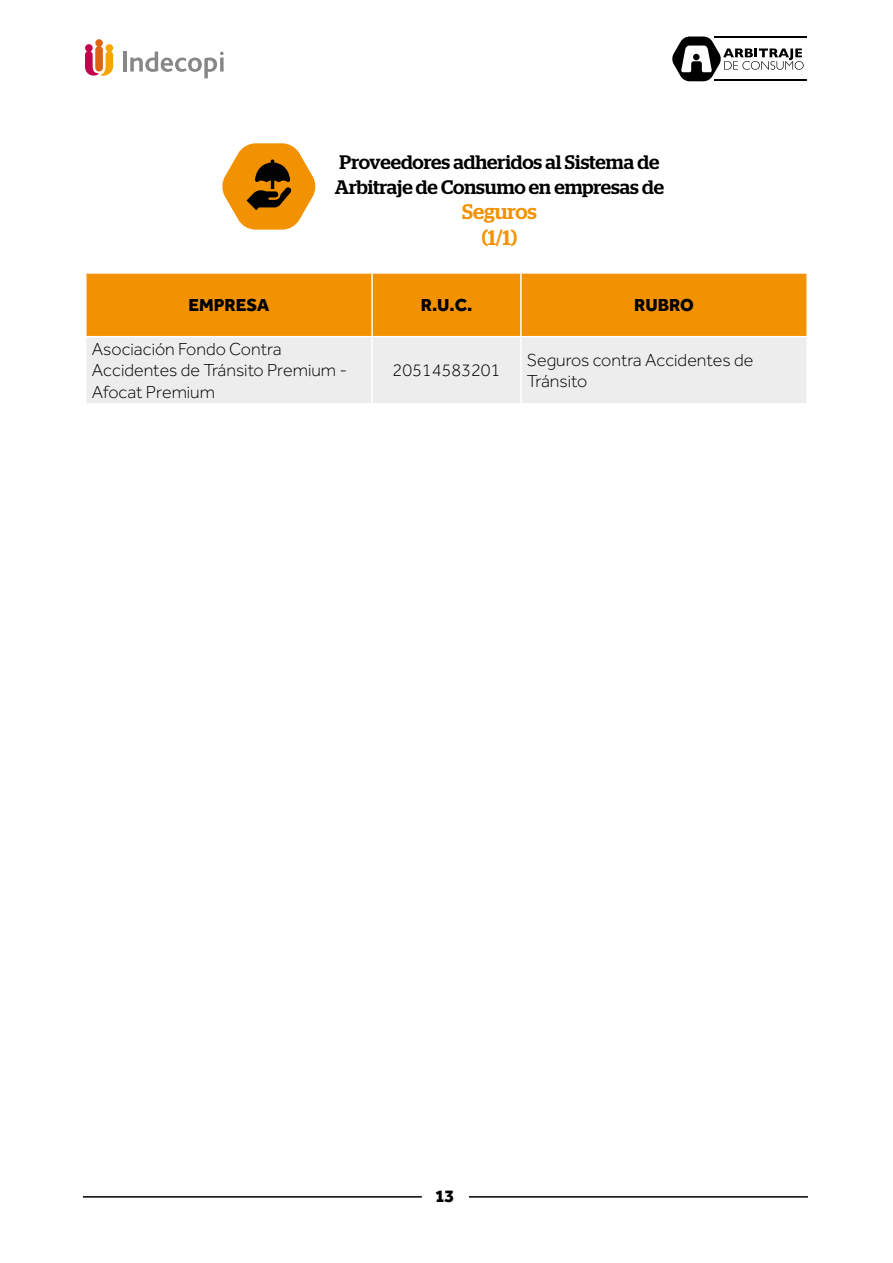
<style>
.page{position:relative;width:893px;height:1263px;background:#fff}
.page>*{position:absolute;margin:0;border:0;box-sizing:border-box;transform-origin:0 0}
.t1{font:500 21px/25.2px "Stag";letter-spacing:-.005em;color:#f39200;text-align:center}
.t2{font:500 19.5px/25.2px "Stag";letter-spacing:-.005em;color:#000}
.t3{font:300 18px/21.6px "Effra";color:#000}
.t4{font:800 18px "Effra";color:#000}
</style>
<div class="page">
<hr style="left:123px;top:51px;width:4px;height:21px;background:#878787">
<svg style="left:130px;top:51px;width:94px;height:27px"></svg>
<svg style="left:220px;top:58px;width:4px;height:14px"></svg>
<svg style="left:85px;top:39px;width:28px;height:37px"></svg>
<svg style="left:672px;top:37px;width:132px;height:44px"></svg>
<hr style="left:715px;top:37px;width:92px;height:1px;background:#000">
<hr style="left:715px;top:79px;width:92px;height:2px;background:#000">
<hr style="left:83px;top:1196px;width:339px;height:1px;background:#000">
<hr style="left:469px;top:1196px;width:339px;height:1px;background:#000">
<div style="left:87px;top:274px;width:719px;height:62px;background:#f39200"></div>
<div style="left:87px;top:338px;width:719px;height:65px;background:#ededed"></div>
<hr style="left:371px;top:274px;width:2px;height:62px;background:#fff">
<hr style="left:371px;top:337px;width:2px;height:66px;background:#fff">
<hr style="left:520px;top:274px;width:2px;height:62px;background:#fff">
<hr style="left:520px;top:337px;width:2px;height:66px;background:#fff">
<svg style="left:222px;top:143px;width:94px;height:87px"></svg>
<p class="t2" style="left:335px;top:149px;width:331px">Proveedores adheridos al Sistema de<br>Arbitraje de Consumo en empresas de</p>
<p class="t1" style="left:462px;top:199px;width:76px">Seguros (1/1)</p>
<p class="t4" style="left:188px;top:294px;width:83px">EMPRESA</p>
<p class="t4" style="left:421px;top:294px;width:53px">R.U.C.</p>
<p class="t4" style="left:634px;top:294px;width:61px">RUBRO</p>
<p class="t3" style="left:92px;top:338px;width:257px">Asociación Fondo Contra<br>Accidentes de Tránsito Premium -<br>Afocat Premium</p>
<p class="t3" style="left:392px;top:359px;width:109px">20514583201</p>
<p class="t3" style="left:527px;top:349px;width:228px">Seguros contra Accidentes de<br>Tránsito</p>
<p class="t4" style="left:436px;top:1185px;width:20px">13</p>
</div>
